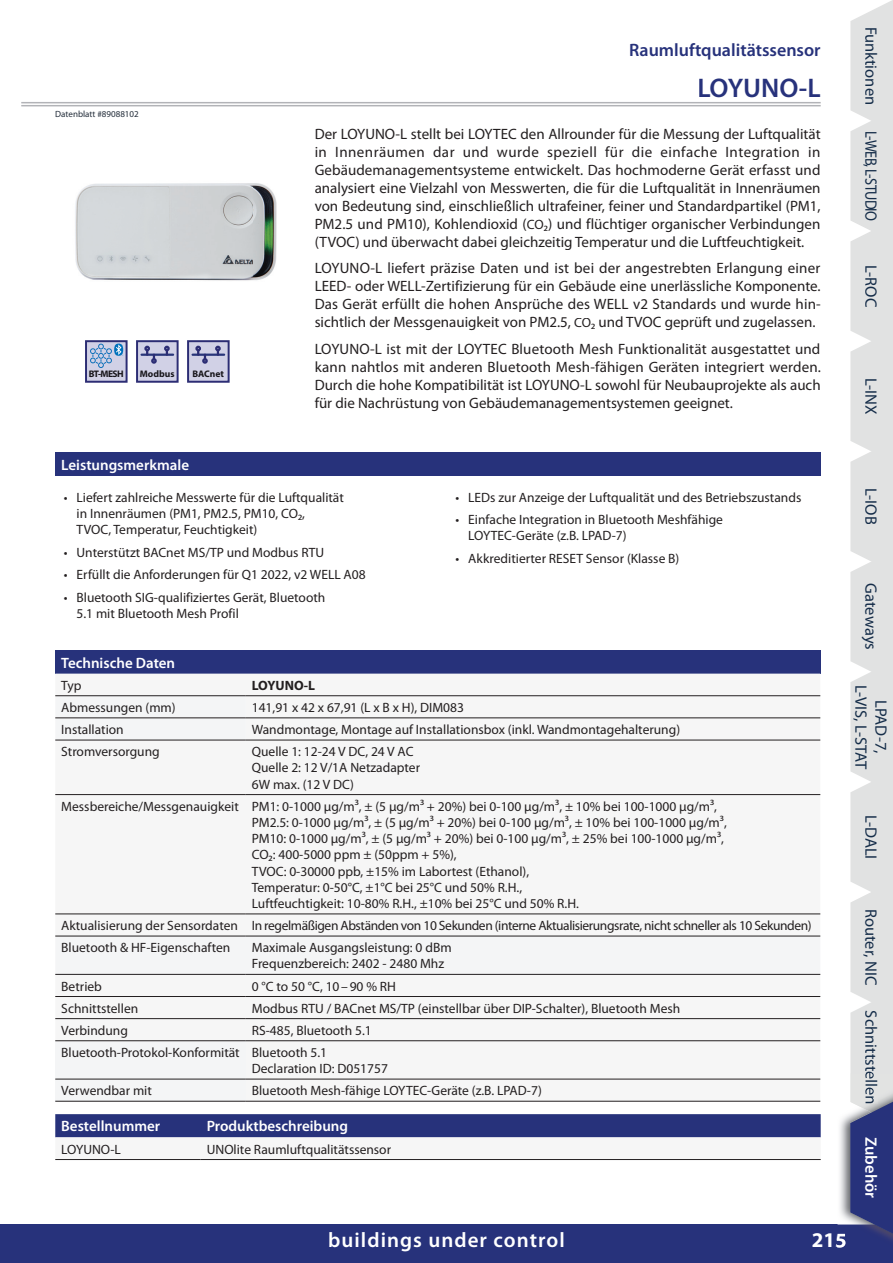
<style>
.page{position:relative;width:893px;height:1263px;background:#fff}
.page>*{position:absolute;margin:0;border:0;box-sizing:border-box;transform-origin:0 0}
.t1{font:600 27px "Myriad Pro";color:#27327b}
.t2{font:600 21px "Myriad Pro";letter-spacing:.05em;color:#fff}
.t3{font:700 21px "Myriad Pro";color:#fff}
.t4{font:600 18px "Myriad Pro";color:#27327b}
.t5{font:16.5px/19.8px "Myriad Pro";color:#152d49;text-align:center}
.t6{font:16.5px "Myriad Pro";letter-spacing:-.05em;color:#152d49;scale:.87 1}
.t7{font:15px/18px "Myriad Pro";color:#231f20;text-align:justify}
.t8{font:600 15px "Myriad Pro";color:#fff}
.t9{font:13.5px/16.2px "Myriad Pro";color:#231f20}
.t10{font:13.5px/22.2px "Myriad Pro";letter-spacing:-.03em;color:#231f20}
.t11{font:700 13.5px "Myriad Pro";color:#231f20}
.t12{font:700 9.6px "Myriad Pro";color:#18161b}
.t13{font:9px "Myriad Pro";color:#232d3a}
.s1{font-size:13.5px}
</style>
<div class="page">
<div style="left:0;top:1225px;width:893px;height:38px;background:#27327b"></div>
<hr style="left:21px;top:102px;width:800px;height:1px;background:#b2b3b7">
<hr style="left:21px;top:105px;width:800px;height:1px;background:#b2b3b7">
<img style="left:838px;top:1114px;width:12px;height:111px">
<img style="left:881px;top:1234px;width:12px;height:6px">
<img style="left:838px;top:1233px;width:8px;height:15px">
<svg style="left:850px;top:0;width:43px;height:1234px;background:#d0d2d9"></svg>
<div style="left:86px;top:341px;width:41px;height:41px;background:#d1d1e6"></div>
<div style="left:85px;top:340px;width:43px;height:43px;border:2px solid #2c2d74"></div>
<svg style="left:90px;top:344px;width:33px;height:24px"></svg>
<div style="left:188px;top:341px;width:41px;height:41px;background:#d1d1e6"></div>
<div style="left:187px;top:340px;width:43px;height:43px;border:2px solid #2c2d74"></div>
<hr style="left:193px;top:354px;width:31px;height:2px;background:#29367a">
<svg style="left:215px;top:346px;width:6px;height:8px"></svg>
<svg style="left:195px;top:346px;width:13px;height:18px"></svg>
<div style="left:137px;top:341px;width:41px;height:41px;background:#d1d1e6"></div>
<div style="left:136px;top:340px;width:43px;height:43px;border:2px solid #2c2d74"></div>
<hr style="left:142px;top:354px;width:31px;height:2px;background:#29367a">
<svg style="left:164px;top:346px;width:6px;height:8px"></svg>
<svg style="left:144px;top:346px;width:13px;height:18px"></svg>
<div style="left:55px;top:453px;width:766px;height:23px;background:#27327b"></div>
<div style="left:55px;top:650px;width:765px;height:24px;background:#27327b"></div>
<div style="left:55px;top:696px;width:765px;height:405px;background:#f6f6f6"></div>
<div style="left:55px;top:696px;width:191px;height:44px;background:#f4f5f6"></div>
<div style="left:55px;top:937px;width:765px;height:37px;background:#f4f5f6"></div>
<div style="left:55px;top:1041px;width:191px;height:38px;background:#f4f5f6"></div>
<div style="left:55px;top:1079px;width:191px;height:22px;background:#f4f5f6"></div>
<hr style="left:55px;top:717px;width:191px;height:1px;background:#231f20">
<hr style="left:55px;top:740px;width:191px;height:1px;background:#231f20">
<hr style="left:55px;top:996px;width:191px;height:1px;background:#231f20">
<hr style="left:55px;top:794px;width:191px;height:1px;background:#231f20">
<hr style="left:55px;top:913px;width:191px;height:1px;background:#231f20">
<hr style="left:55px;top:936px;width:191px;height:1px;background:#231f20">
<hr style="left:55px;top:1040px;width:191px;height:1px;background:#231f20">
<hr style="left:55px;top:1079px;width:191px;height:1px;background:#231f20">
<hr style="left:246px;top:794px;width:574px;height:1px;background:#231f20">
<hr style="left:246px;top:913px;width:574px;height:1px;background:#231f20">
<hr style="left:246px;top:936px;width:574px;height:1px;background:#231f20">
<hr style="left:55px;top:1018px;width:191px;height:1px;background:#231f20">
<hr style="left:246px;top:717px;width:574px;height:1px;background:#231f20">
<hr style="left:246px;top:740px;width:574px;height:1px;background:#231f20">
<hr style="left:246px;top:996px;width:574px;height:1px;background:#231f20">
<hr style="left:246px;top:1018px;width:574px;height:1px;background:#231f20">
<hr style="left:246px;top:1040px;width:574px;height:1px;background:#231f20">
<hr style="left:246px;top:695px;width:574px;height:1px;background:#231f20">
<hr style="left:246px;top:1079px;width:574px;height:1px;background:#231f20">
<hr style="left:246px;top:1101px;width:574px;height:1px;background:#231f20">
<hr style="left:55px;top:974px;width:191px;height:1px;background:#231f20">
<hr style="left:246px;top:974px;width:574px;height:1px;background:#231f20">
<hr style="left:55px;top:1101px;width:191px;height:1px;background:#231f20">
<hr style="left:55px;top:695px;width:191px;height:1px;background:#231f20">
<svg style="left:55px;top:1114px;width:766px;height:24px;background:#2f3a80"></svg>
<hr style="left:55px;top:1159px;width:146px;height:1px;background:#231f20">
<hr style="left:201px;top:1159px;width:620px;height:1px;background:#231f20">
<img style="left:75px;top:183px;width:202px;height:98px">
<h3 class="t4" style="left:629px;top:39px;width:193px">Raumluftqualitätssensor</h3>
<p class="t13" style="left:55px;top:109px;width:85px">Datenblatt #89088102</p>
<p class="t12" style="left:89px;top:368px;width:36px">BT-MESH</p>
<p class="t12" style="left:140px;top:368px;width:36px">Modbus</p>
<p class="t12" style="left:193px;top:368px;width:33px">BACnet</p>
<h1 class="t1" style="left:697px;top:71px;width:125px">LOYUNO-L</h1>
<p class="t7" style="left:315px;top:125px;width:508px">Der LOYUNO-L stellt bei LOYTEC den Allrounder für die Messung der Luftqualität in Innenräumen dar und wurde speziell für die einfache Integration in Gebäudemanagementsysteme entwickelt. Das hochmoderne Gerät erfasst und analysiert eine Vielzahl von Messwerten, die für die Luftqualität in Innenräumen von Bedeutung sind, einschließlich ultrafeiner, feiner und Standardpartikel (PM1, PM2.5 und PM10), Kohlendioxid (<span class="s1">CO2</span>) und flüchtiger organischer Verbindungen (TVOC) und überwacht dabei gleichzeitig Temperatur und die Luftfeuchtigkeit.</p>
<p class="t7" style="left:315px;top:259px;width:508px">LOYUNO-L liefert präzise Daten und ist bei der angestrebten Erlangung einer LEED- oder WELL-Zertifizierung für ein Gebäude eine unerlässliche Komponente.<br>Das Gerät erfüllt die hohen Ansprüche des WELL v2 Standards und wurde hin&shy;sichtlich der Messgenauigkeit von PM2.5, <span class="s1">CO2</span> und TVOC geprüft und zugelassen.</p>
<p class="t7" style="left:315px;top:340px;width:508px">LOYUNO-L ist mit der LOYTEC Bluetooth Mesh Funktionalität ausgestattet und kann nahtlos mit anderen Bluetooth Mesh-fähigen Geräten integriert werden.<br>Durch die hohe Kompatibilität ist LOYUNO-L sowohl für Neubauprojekte als auch für die Nachrüstung von Gebäudemanagementsystemen geeignet.</p>
<p class="t8" style="left:61px;top:455px;width:129px">Leistungsmerkmale</p>
<p class="t9" style="left:77px;top:489px;width:269px;text-indent:-13px">• Liefert zahlreiche Messwerte für die Luftqualität in Innenräumen (PM1, PM2.5, PM10, CO2,<br>TVOC, Temperatur, Feuchtigkeit)</p>
<p class="t9" style="left:64px;top:544px;width:262px">• Unterstützt BACnet MS/ TP und Modbus RTU</p>
<p class="t9" style="left:64px;top:566px;width:303px">• Erfüllt die Anforderungen für Q1 2022, v2 WELL A08</p>
<p class="t9" style="left:77px;top:589px;width:250px;text-indent:-13px">• Bluetooth SIG-qualifiziertes Gerät, Bluetooth<br>5.1 mit Bluetooth Mesh Profil</p>
<p class="t9" style="left:455px;top:489px;width:347px">• LEDs zur Anzeige der Luftqualität und des Betriebszustands</p>
<p class="t9" style="left:468px;top:511px;width:256px;text-indent:-13px">• Einfache Integration in Bluetooth Meshfähige<br>LOYTEC-Geräte (z.B. LPAD-7)</p>
<p class="t9" style="left:455px;top:550px;width:225px">• Akkreditierter RESET Sensor (Klasse B)</p>
<p class="t8" style="left:61px;top:653px;width:115px">Technische Daten</p>
<p class="t9" style="left:61px;top:677px;width:22px">Typ</p>
<p class="t11" style="left:252px;top:676px;width:65px">LOYUNO-L</p>
<p class="t9" style="left:61px;top:699px;width:116px">Abmessungen (mm)</p>
<p class="t9" style="left:252px;top:699px;width:214px">141,91 x 42 x 67,91 (L x B x H), DIM083</p>
<p class="t9" style="left:61px;top:721px;width:64px">Installation</p>
<p class="t9" style="left:252px;top:721px;width:430px">Wandmontage, Montage auf Installationsbox (inkl. Wandmontagehalterung)</p>
<p class="t9" style="left:61px;top:743px;width:100px">Stromversorgung</p>
<p class="t9" style="left:252px;top:743px;width:170px">Quelle 1: 12-24 V DC, 24 V AC<br>Quelle 2: 12 V/1A Netzadapter<br>6W max. (12 V DC)</p>
<p class="t9" style="left:252px;top:798px;width:476px;text-indent:-190px">Messbereiche/Messgenauigkeit PM1: 0-1000 μg/m³, ± (5 μg/m³ + 20%) bei 0-100 μg/m³, ± 10% bei 100-1000 μg/m³, PM2.5: 0-1000 μg/m³, ± (5 μg/m³ + 20%) bei 0-100 μg/m³, ± 10% bei 100-1000 μg/m³, PM10: 0-1000 μg/m³, ± (5 μg/m³ + 20%) bei 0-100 μg/m³, ± 25% bei 100-1000 μg/m³, CO2: 400-5000 ppm ± (50ppm + 5%),<br>TVOC: 0-30000 ppb, ±15% im Labortest (Ethanol),<br>Temperatur: 0-50°C, ±1°C bei 25°C und 50% R.H.,<br>Luftfeuchtigkeit: 10-80% R.H., ±10% bei 25°C und 50% R.H.</p>
<p class="t10" style="left:61px;top:914px;width:752px">Aktualisierung der Sensordaten In regelmäßigen Abständen von 10 Sekunden (interne Aktualisierungsrate, nicht schneller als 10 Sekunden)<br>Bluetooth &amp; HF-Eigenschaften</p>
<p class="t9" style="left:252px;top:939px;width:201px">Maximale Ausgangsleistung: 0 dBm<br>Frequenzbereich: 2402 - 2480 Mhz</p>
<p class="t9" style="left:61px;top:978px;width:42px">Betrieb</p>
<p class="t9" style="left:252px;top:978px;width:146px">0 °C to 50 °C, 10 – 90 % RH</p>
<p class="t9" style="left:61px;top:1000px;width:78px">Schnittstellen</p>
<p class="t9" style="left:252px;top:1000px;width:430px">Modbus RTU / BACnet MS/TP (einstellbar über DIP-Schalter), Bluetooth Mesh</p>
<p class="t9" style="left:61px;top:1022px;width:68px">Verbindung</p>
<p class="t9" style="left:61px;top:1019px;width:312px;line-height:22.2px;text-indent:190px">RS-485, Bluetooth 5.1<br>Bluetooth-Protokol-Konformität Bluetooth 5.1</p>
<p class="t9" style="left:252px;top:1060px;width:138px">Declaration ID: D051757</p>
<p class="t9" style="left:61px;top:1082px;width:92px">Verwendbar mit</p>
<p class="t9" style="left:252px;top:1082px;width:292px">Bluetooth Mesh-fähige LOYTEC-Geräte (z.B. LPAD-7)</p>
<p class="t8" style="left:61px;top:1117px;width:100px">Bestellnummer</p>
<p class="t8" style="left:207px;top:1117px;width:143px">Produktbeschreibung</p>
<p class="t9" style="left:61px;top:1141px;width:61px">LOYUNO-L</p>
<p class="t9" style="left:207px;top:1141px;width:186px">UNOlite Raumluftqualitätssensor</p>
<p class="t5" style="left:881px;top:27px;width:80px;rotate:90deg">Funktionen</p>
<p class="t6" style="left:881px;top:131px;width:105px;rotate:90deg">L-WEB, L-STUDIO</p>
<p class="t5" style="left:881px;top:265px;width:44px;rotate:90deg">L-ROC</p>
<p class="t5" style="left:881px;top:378px;width:38px;rotate:90deg">L-INX</p>
<p class="t5" style="left:881px;top:488px;width:38px;rotate:90deg">L-IOB</p>
<p class="t5" style="left:881px;top:583px;width:68px;rotate:90deg">Gateways</p>
<p class="t5" style="left:891px;top:684px;width:86px;rotate:90deg">LPAD-7,<br>L-VIS, L-STAT</p>
<p class="t5" style="left:881px;top:814px;width:46px;rotate:90deg">L-DALI</p>
<p class="t5" style="left:881px;top:909px;width:78px;rotate:90deg">Router, NIC</p>
<p class="t5" style="left:881px;top:1010px;width:96px;rotate:90deg">Schnittstellen</p>
<h2 class="t2" style="left:328px;top:1227px;width:238px">buildings under control</h2>
<h2 class="t3" style="left:812px;top:1227px;width:36px">215</h2>
</div>
